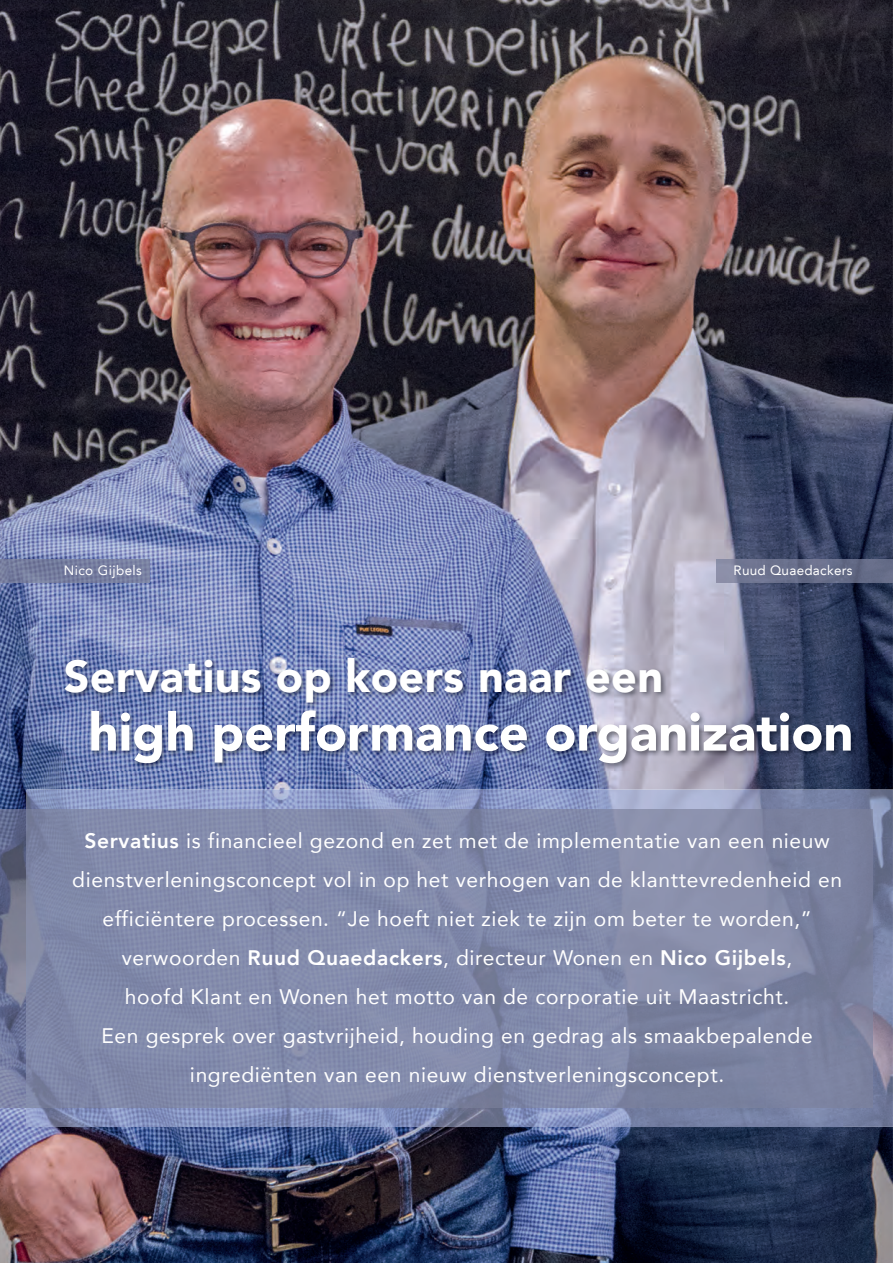
<style>
.page{position:relative;width:893px;height:1263px;background:#fff}
.page>*{position:absolute;margin:0;border:0;box-sizing:border-box;transform-origin:0 0}
.t1{font:900 52.5px "Avenir";color:#fff}
.t2{font:900 45px "Avenir";letter-spacing:.005em;color:#fff}
.t3{font:21px/39px "Avenir";letter-spacing:.03em;color:#fff;text-align:center}
.t4{font:13.5px "Avenir LT";letter-spacing:.02em;color:#fff}
.s1{font-weight:800}
</style>
<div class="page">
<img style="left:0;top:0;width:893px;height:1263px">
<img style="left:62px;top:656px;width:796px;height:114px">
<img style="left:27px;top:790px;width:866px;height:47px">
<img style="left:843px;top:837px;width:50px;height:290px">
<img style="left:27px;top:1107px;width:816px;height:20px">
<img style="left:0;top:809px;width:873px;height:298px">
<img style="left:0;top:559px;width:150px;height:24px">
<img style="left:716px;top:559px;width:177px;height:24px">
<p class="t4" style="left:64px;top:563px;width:80px">Nico Gijbels</p>
<p class="t4" style="left:733px;top:563px;width:121px">Ruud Quaedackers</p>
<h2 class="t2" style="left:64px;top:638px;width:601px">Servatius op koers naar een</h2>
<h1 class="t1" style="left:89px;top:687px;width:766px">high performance organization</h1>
<p class="t3" style="left:72px;top:821px;width:771px"><span class="s1">Servatius</span> is financieel gezond en zet met de implementatie van een nieuw dienstverleningsconcept vol in op het verhogen van de klanttevredenheid en efficiëntere processen. “Je hoeft niet ziek te zijn om beter te worden,” verwoorden <span class="s1">Ruud Quaedackers</span>, directeur Wonen en <span class="s1">Nico Gijbels</span>,<br>hoofd Klant en Wonen het motto van de corporatie uit Maastricht.<br>Een gesprek over gastvrijheid, houding en gedrag als smaakbepalende ingrediënten van een nieuw dienstverleningsconcept.</p>
</div>
